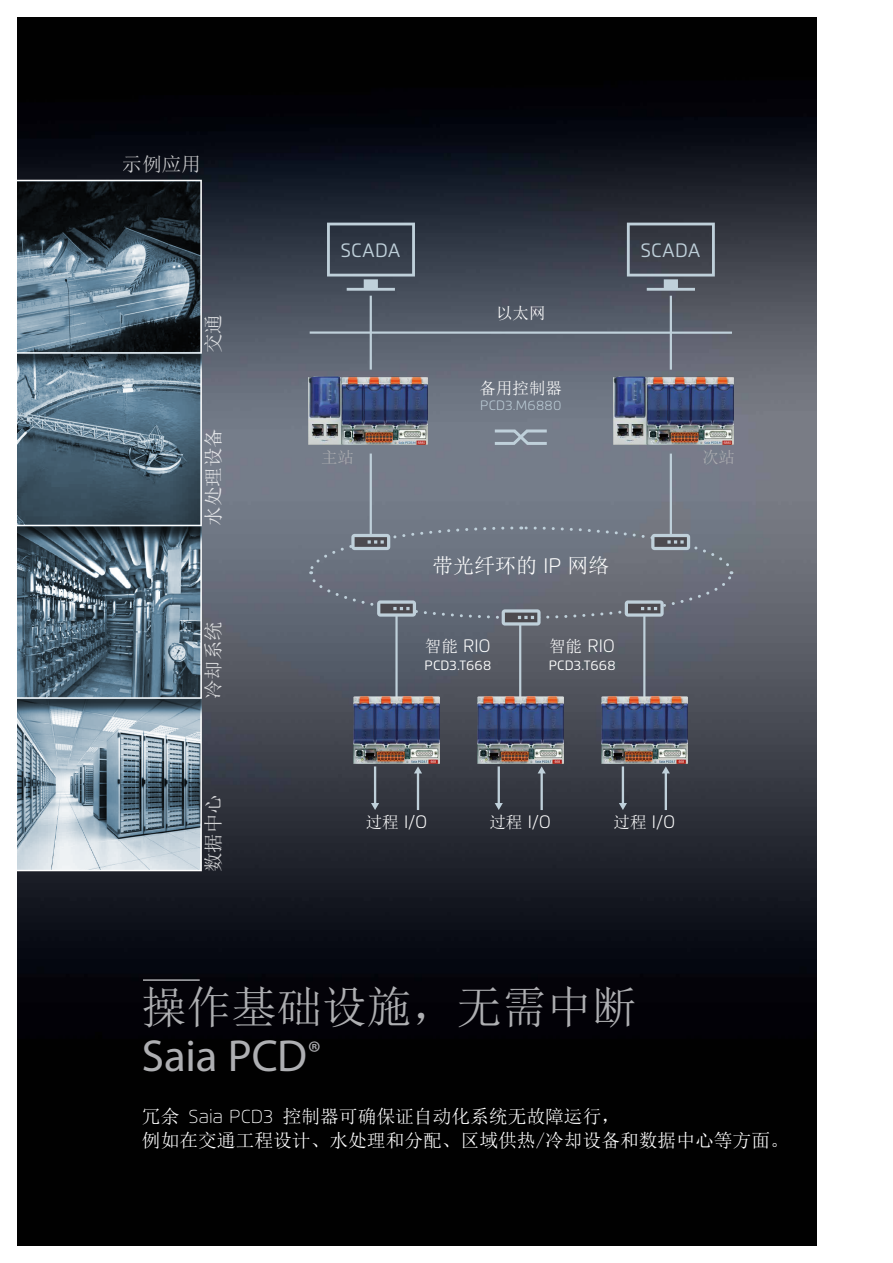
<style>
.page{position:relative;width:893px;height:1263px;background:#fff}
.page>*{position:absolute;margin:0;border:0;box-sizing:border-box;transform-origin:0 0}
.t1{font:45px/48px "Sim Sun";color:#aeafb2}
.t2{font:21px "Sim Sun";color:#fff}
.t3{font:19.5px "Sim Sun";color:#fff}
.copy{font:19.35px "Flexo";letter-spacing:.01em;color:#bfd0da}
.t4{font:18.75px/24px "Sim Sun";color:#fff}
.t5{font:300 18px "Flexo";color:#fff}
.t6{font:16.5px "Sim Sun";color:#fff}
.t7{font:16.5px "Sim Sun";color:#aeafb2}
.copy-2{font:13.5px "Flexo";letter-spacing:.025em;color:#fff}
.t8{font:300 13.5px "Flexo";letter-spacing:.025em;color:#bfd0da}
.s1{font-family:"Flexo";font-weight:300}
.s2{font-family:"Sim Sun";font-weight:400;font-size:16.5px}
.s3{font-family:"Myriad Pro"}
.s4{font-family:"Flexo";font-weight:100}
</style>
<div class="page">
<img style="left:17px;top:17px;width:800px;height:1229px">
<img style="left:17px;top:180px;width:184px;height:692px">
<hr style="left:143px;top:979px;width:57px;height:2px;background:#aeafb2">
<svg style="left:327px;top:223px;width:88px;height:68px"></svg>
<svg style="left:627px;top:223px;width:88px;height:68px"></svg>
<hr style="left:370px;top:296px;width:2px;height:74px;background:#bfd0da">
<hr style="left:370px;top:453px;width:2px;height:89px;background:#bfd0da">
<hr style="left:395px;top:609px;width:3px;height:89px;background:#bfd0da">
<hr style="left:670px;top:296px;width:2px;height:74px;background:#bfd0da">
<hr style="left:670px;top:454px;width:2px;height:88px;background:#bfd0da">
<hr style="left:643px;top:609px;width:2px;height:89px;background:#bfd0da">
<img style="left:308px;top:377px;width:120px;height:68px">
<img style="left:614px;top:377px;width:119px;height:68px">
<hr style="left:310px;top:331px;width:422px;height:3px;background:#bfd0da">
<img style="left:601px;top:696px;width:86px;height:67px">
<img style="left:354px;top:696px;width:85px;height:67px">
<hr style="left:417px;top:770px;width:2px;height:40px;background:#bfd0da">
<svg style="left:414px;top:766px;width:8px;height:7px"></svg>
<hr style="left:665px;top:770px;width:2px;height:40px;background:#bfd0da">
<svg style="left:662px;top:766px;width:8px;height:7px"></svg>
<hr style="left:374px;top:766px;width:2px;height:40px;background:#bfd0da">
<svg style="left:371px;top:803px;width:8px;height:7px"></svg>
<hr style="left:622px;top:766px;width:2px;height:40px;background:#bfd0da">
<svg style="left:619px;top:803px;width:8px;height:7px"></svg>
<svg style="left:492px;top:428px;width:58px;height:18px"></svg>
<hr style="left:519px;top:618px;width:2px;height:81px;background:#bfd0da">
<img style="left:477px;top:696px;width:86px;height:67px">
<hr style="left:540px;top:770px;width:3px;height:40px;background:#bfd0da">
<svg style="left:538px;top:766px;width:8px;height:7px"></svg>
<hr style="left:498px;top:766px;width:2px;height:40px;background:#bfd0da">
<svg style="left:495px;top:803px;width:8px;height:7px"></svg>
<svg style="left:308px;top:525px;width:426px;height:100px"></svg>
<p class="t3" style="left:123px;top:154px;width:79px">示例应用</p>
<p class="t3" style="left:203px;top:353px;width:40px;rotate:-90deg">交通</p>
<p class="t3" style="left:203px;top:526px;width:99px;rotate:-90deg">水处理设备</p>
<p class="t3" style="left:203px;top:699px;width:79px;rotate:-90deg">冷却系统</p>
<p class="t3" style="left:203px;top:872px;width:79px;rotate:-90deg">数据中心</p>
<p class="copy" style="left:341px;top:238px;width:61px">SCADA</p>
<p class="copy" style="left:641px;top:238px;width:61px">SCADA</p>
<p class="t6" style="left:496px;top:305px;width:51px">以太网</p>
<p class="t6" style="left:480px;top:380px;width:84px">备用控制器</p>
<p class="t8" style="left:480px;top:398px;width:83px">PCD3.M6880</p>
<p class="t7" style="left:321px;top:449px;width:34px">主站</p>
<p class="t7" style="left:702px;top:449px;width:34px">次站</p>
<p class="t2" style="left:432px;top:555px;width:179px">带光纤环的 <span class="s1">IP</span> 网络</p>
<p class="t5" style="left:425px;top:635px;width:68px"><span class="s2">智能</span> RIO</p>
<p class="copy-2" style="left:424px;top:657px;width:68px">PCD3.T668</p>
<p class="t5" style="left:549px;top:635px;width:68px"><span class="s2">智能</span> RIO</p>
<p class="copy-2" style="left:549px;top:657px;width:68px">PCD3.T668</p>
<p class="t5" style="left:489px;top:811px;width:63px"><span class="s2">过程</span> I/O</p>
<p class="t5" style="left:366px;top:811px;width:63px"><span class="s2">过程</span> I/O</p>
<p class="t5" style="left:613px;top:811px;width:63px"><span class="s2">过程</span> I/O</p>
<p class="t1" style="left:142px;top:983px;width:497px">操作基础设施，无需中断<br><span class="s3">Saia PCD</span><sup>®</sup></p>
<p class="t4" style="left:142px;top:1104px;width:648px">冗余 <span class="s4">Saia PCD3</span> 控制器可确保证自动化系统无故障运行，<br>例如在交通工程设计、水处理和分配、区域供热/冷却设备和数据中心等方面。</p>
</div>
